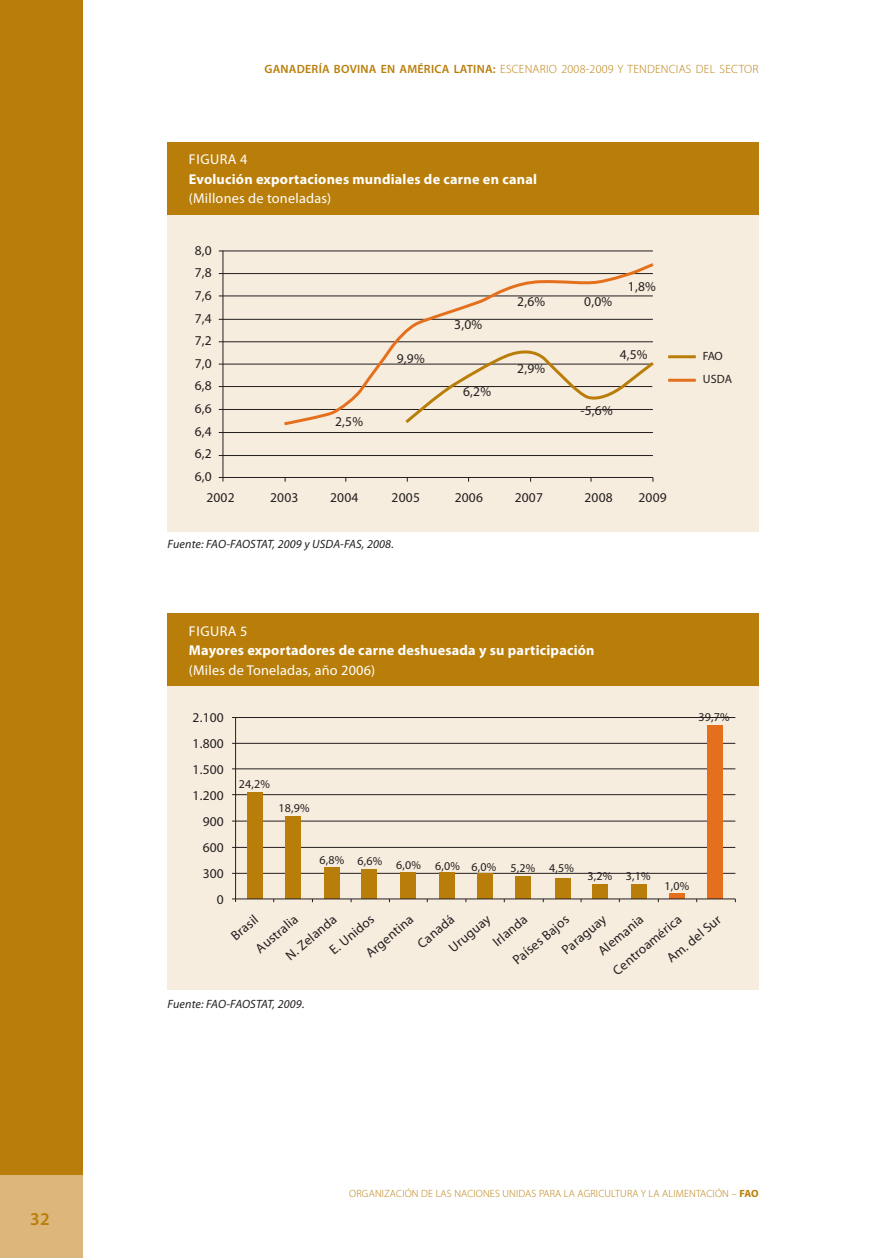
<style>
.page{position:relative;width:888px;height:1258px;background:#fff}
.page>*{position:absolute;margin:0;border:0;box-sizing:border-box;transform-origin:0 0}
.t1{font:600 18px "Myriad Pro";color:#b97e0a}
.t2{font:700 14.25px "Myriad Pro";letter-spacing:.015em;color:#fff}
.t3{font:14.25px "Myriad Pro";letter-spacing:.015em;color:#fff}
.t4{font:13.5px/22.5px "Myriad Pro";letter-spacing:.015em;color:#231f20;text-align:justify}
.t5{font:300 12px "Myriad Pro";letter-spacing:.02em;color:#b97e0a}
.t6{font:italic 12px "Myriad Pro";letter-spacing:.015em;color:#231f20}
.t7{font:12px/23px "Myriad Pro";letter-spacing:.015em;color:#231f20}
.t8{font:300 10.5px "Myriad Pro";letter-spacing:.015em;color:#b97e0a}
.s1{font-weight:600}
.s2{font-weight:700}
</style>
<div class="page">
<div style="left:0;top:0;width:83px;height:1258px;background:#b97e0a"></div>
<div style="left:0;top:1175px;width:83px;height:83px;background:#dcb67b"></div>
<div style="left:168px;top:213px;width:591px;height:318px;background:#f7edde"></div>
<div style="left:168px;top:142px;width:591px;height:72px;background:#b97e0a"></div>
<hr style="left:223px;top:251px;width:1px;height:230px;background:#231f20">
<hr style="left:219px;top:477px;width:434px;height:1px;background:#231f20">
<hr style="left:219px;top:455px;width:434px;height:1px;background:#231f20">
<hr style="left:219px;top:432px;width:434px;height:1px;background:#231f20">
<hr style="left:219px;top:409px;width:434px;height:1px;background:#231f20">
<hr style="left:219px;top:386px;width:433px;height:1px;background:#231f20">
<hr style="left:219px;top:364px;width:434px;height:1px;background:#231f20">
<hr style="left:219px;top:341px;width:434px;height:1px;background:#231f20">
<hr style="left:219px;top:319px;width:434px;height:1px;background:#231f20">
<hr style="left:219px;top:296px;width:434px;height:1px;background:#231f20">
<hr style="left:219px;top:273px;width:434px;height:1px;background:#231f20">
<hr style="left:219px;top:251px;width:434px;height:1px;background:#231f20">
<hr style="left:668px;top:355px;width:28px;height:3px;background:#b97e0a">
<hr style="left:668px;top:379px;width:28px;height:3px;background:#e4701e">
<svg style="left:281px;top:263px;width:373px;height:163px"></svg>
<svg style="left:403px;top:346px;width:251px;height:79px"></svg>
<div style="left:168px;top:685px;width:591px;height:305px;background:#f7edde"></div>
<div style="left:168px;top:613px;width:591px;height:73px;background:#b97e0a"></div>
<hr style="left:232px;top:873px;width:503px;height:1px;background:#231f20">
<hr style="left:232px;top:847px;width:503px;height:1px;background:#231f20">
<hr style="left:232px;top:821px;width:503px;height:1px;background:#231f20">
<hr style="left:232px;top:794px;width:503px;height:1px;background:#231f20">
<hr style="left:232px;top:768px;width:503px;height:1px;background:#231f20">
<hr style="left:232px;top:743px;width:503px;height:1px;background:#231f20">
<hr style="left:232px;top:717px;width:503px;height:1px;background:#231f20">
<hr style="left:235px;top:717px;width:1px;height:185px;background:#231f20">
<div style="left:247px;top:793px;width:15px;height:106px;background:#b97e0a"></div>
<div style="left:285px;top:816px;width:16px;height:83px;background:#b97e0a"></div>
<div style="left:324px;top:868px;width:15px;height:31px;background:#b97e0a"></div>
<div style="left:361px;top:869px;width:16px;height:30px;background:#b97e0a"></div>
<div style="left:400px;top:873px;width:15px;height:26px;background:#b97e0a"></div>
<div style="left:439px;top:873px;width:16px;height:26px;background:#b97e0a"></div>
<div style="left:477px;top:873px;width:15px;height:26px;background:#b97e0a"></div>
<div style="left:515px;top:876px;width:16px;height:23px;background:#b97e0a"></div>
<div style="left:555px;top:878px;width:15px;height:21px;background:#b97e0a"></div>
<div style="left:592px;top:884px;width:16px;height:15px;background:#b97e0a"></div>
<div style="left:631px;top:884px;width:15px;height:15px;background:#b97e0a"></div>
<div style="left:669px;top:894px;width:16px;height:5px;background:#e4701e"></div>
<div style="left:708px;top:726px;width:15px;height:173px;background:#e4701e"></div>
<hr style="left:232px;top:899px;width:503px;height:1px;background:#231f20">
<h1 class="t1" style="left:30px;top:1207px;width:21px">32</h1>
<p class="t5" style="left:264px;top:62px;width:496px"><span class="s1">GANADERÍA BOVINA EN AMÉRICA LATINA:</span> ESCENARIO 2008-2009 Y TENDENCIAS DEL SECTOR</p>
<p class="t3" style="left:189px;top:150px;width:60px">FIGURA 4</p>
<p class="t2" style="left:189px;top:169px;width:350px">evolución exportaciones mundiales de carne en canal</p>
<p class="t3" style="left:189px;top:189px;width:144px">(Millones de toneladas)</p>
<p class="t4" style="left:195px;top:239px;width:19px">8,0<br>7,8<br>7,6<br>7,4<br>7,2<br>7,0<br>6,8<br>6,6<br>6,4<br>6,2<br>6,0</p>
<p class="t4" style="left:335px;top:410px;width:29px">2,5%</p>
<p class="t4" style="left:397px;top:347px;width:29px">9,9%</p>
<p class="t4" style="left:454px;top:313px;width:29px">3,0%</p>
<p class="t4" style="left:463px;top:380px;width:29px">6,2%</p>
<p class="t4" style="left:517px;top:290px;width:29px">2,6%</p>
<p class="t4" style="left:584px;top:290px;width:29px">0,0%</p>
<p class="t4" style="left:628px;top:275px;width:29px">1,8%</p>
<p class="t4" style="left:517px;top:357px;width:29px">2,9%</p>
<p class="t4" style="left:620px;top:343px;width:29px">4,5%</p>
<p class="t4" style="left:580px;top:399px;width:34px">-5,6%</p>
<p class="t4" style="left:206px;top:486px;width:30px">2002</p>
<p class="t4" style="left:270px;top:486px;width:30px">2003</p>
<p class="t4" style="left:330px;top:486px;width:30px">2004</p>
<p class="t4" style="left:392px;top:486px;width:30px">2005</p>
<p class="t4" style="left:455px;top:486px;width:30px">2006</p>
<p class="t4" style="left:515px;top:486px;width:30px">2007</p>
<p class="t4" style="left:584px;top:486px;width:30px">2008</p>
<p class="t4" style="left:638px;top:486px;width:30px">2009</p>
<p class="t6" style="left:168px;top:537px;width:228px">Fuente: FAO-FAOSTAT, 2009 y USDA-FAS, 2008.</p>
<p class="t7" style="left:703px;top:344px;width:31px">FAO<br>USDA</p>
<p class="t3" style="left:189px;top:622px;width:60px">FIGURA 5</p>
<p class="t2" style="left:189px;top:641px;width:407px">Mayores exportadores de carne deshuesada y su participación</p>
<p class="t3" style="left:189px;top:661px;width:188px">(Miles de Toneladas, año 2006)</p>
<p class="t4" style="left:193px;top:704px;width:33px;line-height:26px;text-align:right">2.100<br>1.800<br>1.500<br>1.200<br>900<br>600<br>300<br>0</p>
<p class="t7" style="left:239px;top:772px;width:33px">24,2%</p>
<p class="t7" style="left:279px;top:796px;width:33px">18,9%</p>
<p class="t7" style="left:320px;top:854px;width:256px">6,8% 6,6% 6,0% 6,0% 6,0% 5,2% 4,5%</p>
<p class="t7" style="left:587px;top:864px;width:65px">3,2% 3,1%</p>
<p class="t7" style="left:698px;top:705px;width:33px">39,7%</p>
<p class="t7" style="left:664px;top:874px;width:26px">1,0%</p>
<p class="t4" style="left:225px;top:928px;width:32px;rotate:-40deg">Brasil</p>
<p class="t4" style="left:360px;top:946px;width:59px;rotate:-40deg">Argentina</p>
<p class="t4" style="left:412px;top:936px;width:45px;rotate:-40deg">Canadá</p>
<p class="t4" style="left:661px;top:951px;width:68px;rotate:-40deg">Am. del Sur</p>
<p class="t4" style="left:556px;top:943px;width:55px;rotate:-40deg">Paraguay</p>
<p class="t4" style="left:472px;top:916px;width:42px;line-height:23.7px;text-indent:-37px;rotate:-40deg">Uruguay<br>Irlanda</p>
<p class="t4" style="left:507px;top:953px;width:70px;rotate:-40deg">Países Bajos</p>
<p class="t4" style="left:324px;top:943px;width:55px;rotate:-40deg">E. Unidos</p>
<p class="t4" style="left:593px;top:944px;width:56px;rotate:-40deg">Alemania</p>
<p class="t4" style="left:250px;top:941px;width:52px;rotate:-40deg">Australia</p>
<p class="t4" style="left:607px;top:963px;width:87px;rotate:-40deg">Centroamérica</p>
<p class="t4" style="left:280px;top:948px;width:63px;rotate:-40deg">N. Zelanda</p>
<p class="t6" style="left:168px;top:996px;width:138px">Fuente: FAO-FAOSTAT, 2009.</p>
<p class="t8" style="left:349px;top:1187px;width:411px">ORGANIZACIÓN DE LAS NACIONES UNIDAS PARA LA AGRICULTURA Y LA ALIMENTACIÓN – <span class="s2">FAO</span></p>
</div>
